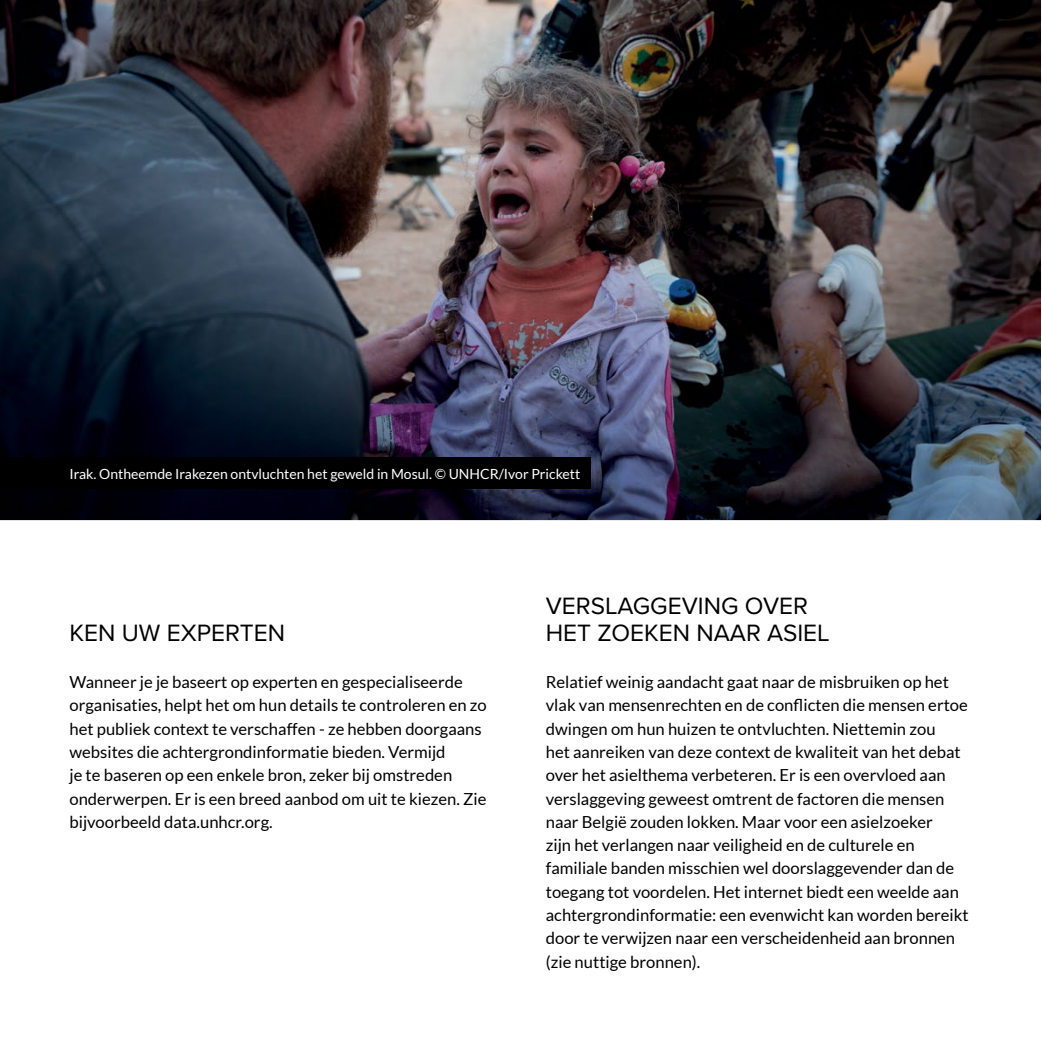
<style>
.page{position:relative;width:1042px;height:1042px;background:#fff}
.page>*{position:absolute;margin:0;border:0;box-sizing:border-box;transform-origin:0 0}
.t1{font:24.5px/26.2px "Proxima Nova";color:#000}
.t2{font:16.62px/23.3px "Lato";color:#000}
.t3{font:14px "Lato";color:#fff}
</style>
<div class="page">
<img style="left:0;top:0;width:1041px;height:521px">
<div style="left:0;top:457px;width:590px;height:31px;background:#000"></div>
<p class="t3" style="left:69px;top:466px;width:512px">Irak. Ontheemde Irakezen ontvluchten het geweld in Mosul. © UNHCR/Ivor Prickett</p>
<h1 class="t1" style="left:69px;top:620px;width:217px">KEN UW EXPERTEN</h1>
<p class="t2" style="left:69px;top:670px;width:419px">Wanneer je je baseert op experten en gespecialiseerde organisaties, helpt het om hun details te controleren en zo het publiek context te verschaffen - ze hebben doorgaans websites die achtergrondinformatie bieden. Vermijd<br>je te baseren op een enkele bron, zeker bij omstreden onderwerpen. Er is een breed aanbod om uit te kiezen. Zie bijvoorbeeld data.unhcr.org.</p>
<h1 class="t1" style="left:546px;top:593px;width:285px">VERSLAGGEVING OVER<br>HET ZOEKEN NAAR ASIEL</h1>
<p class="t2" style="left:546px;top:670px;width:424px">Relatief weinig aandacht gaat naar de misbruiken op het vlak van mensenrechten en de conflicten die mensen ertoe dwingen om hun huizen te ontvluchten. Niettemin zou<br>het aanreiken van deze context de kwaliteit van het debat over het asielthema verbeteren. Er is een overvloed aan verslaggeving geweest omtrent de factoren die mensen naar België zouden lokken. Maar voor een asielzoeker<br>zijn het verlangen naar veiligheid en de culturele en familiale banden misschien wel doorslaggevender dan de toegang tot voordelen. Het internet biedt een weelde aan achtergrondinformatie: een evenwicht kan worden bereikt door te verwijzen naar een verscheidenheid aan bronnen (zie nuttige bronnen).</p>
</div>
